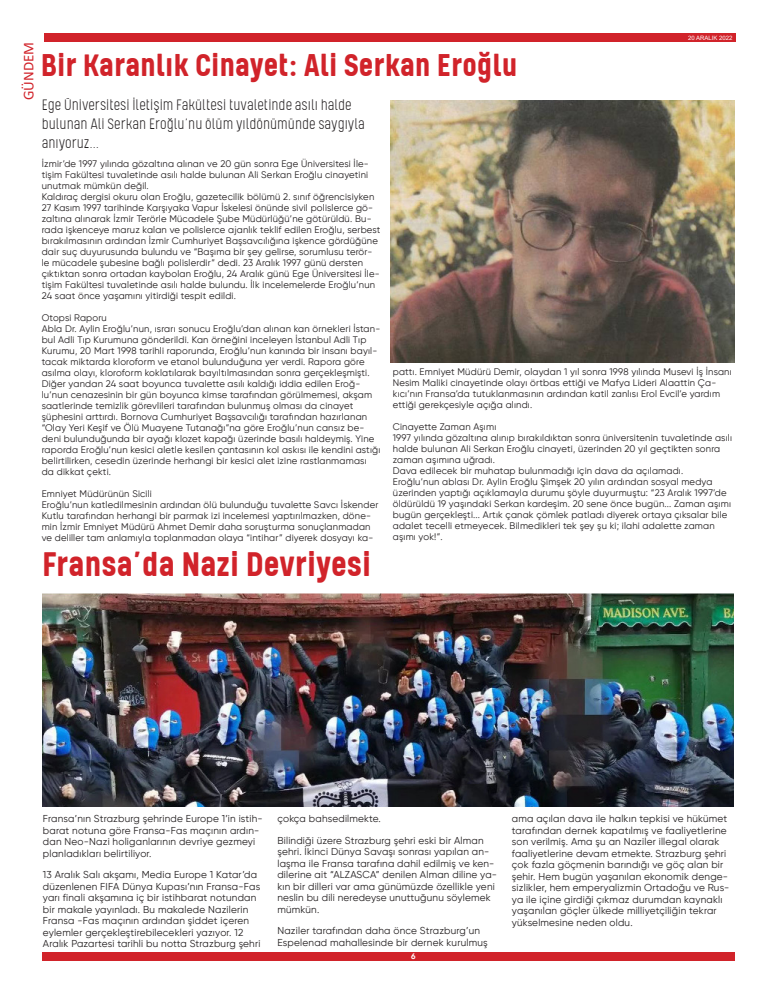
<style>
.page{position:relative;width:777px;height:993px;background:#fff}
.page>*{position:absolute;margin:0;border:0;box-sizing:border-box;transform-origin:0 0}
.t1{font:700 39px "Kelpt A1";color:#d1232a}
.t2{font:700 36px "Kelpt A1";color:#d1232a}
.t3{font:300 16px/19.2px "Kelpt A2";color:#231f20}
.t4{font:15px "Calibri";color:#d1232a}
.t5{font:10px/11.5px "Gilroy";letter-spacing:.02em;color:#231f20}
.t6{font:9.5px/11px "Gilroy";letter-spacing:.02em;color:#231f20}
.t7{font:700 8px "Gilroy";color:#fff}
.t8{font:6px "Arial";color:#fff}
</style>
<div class="page">
<div style="left:44px;top:33px;width:692px;height:9px;background:#d1232a"></div>
<div style="left:42px;top:952px;width:692px;height:8px;background:#d1232a"></div>
<img style="left:43px;top:593px;width:690px;height:213px">
<img style="left:390px;top:100px;width:344px;height:262px">
<h3 class="t4" style="left:18px;top:100px;width:60px;rotate:-90deg">GÜNDEM</h3>
<p class="t2" style="left:41px;top:45px;width:478px">Bir Karanlık Cinayet: Ali Serkan Eroğlu</p>
<p class="t3" style="left:42px;top:94px;width:325px">Ege Üniversitesi İletişim Fakültesi tuvaletinde asılı halde bulunan Ali Serkan Eroğlu’nu ölüm yıldönümünde saygıyla anıyoruz…</p>
<p class="t8" style="left:688px;top:33px;width:46px">20 ARALIK 2022</p>
<p class="t6" style="left:42px;top:158px;width:328px;text-align:justify">İzmir’de 1997 yılında gözaltına alınan ve 20 gün sonra Ege Üniversitesi İle&shy;tişim Fakültesi tuvaletinde asılı halde bulunan Ali Serkan Eroğlu cinayetini unutmak mümkün değil.</p>
<p class="t6" style="left:42px;top:191px;width:340px">Kaldıraç dergisi okuru olan Eroğlu, gazetecilik bölümü 2. sınıf öğrencisiyken 27 Kasım 1997 tarihinde Karşıyaka Vapur İskelesi önünde sivil polislerce gö&shy;zaltına alınarak İzmir Terörle Mücadele Şube Müdürlüğü’ne götürüldü. Bu&shy;rada işkenceye maruz kalan ve polislerce ajanlık teklif edilen Eroğlu, serbest bırakılmasının ardından İzmir Cumhuriyet Başsavcılığına işkence gördüğüne dair suç duyurusunda bulundu ve “Başıma bir şey gelirse, sorumlusu terör&shy;le mücadele şubesine bağlı polislerdir” dedi. 23 Aralık 1997 günü dersten çıktıktan sonra ortadan kaybolan Eroğlu, 24 Aralık günü Ege Üniversitesi İle&shy;tişim Fakültesi tuvaletinde asılı halde bulundu. İlk incelemelerde Eroğlu’nun 24 saat önce yaşamını yitirdiği tespit edildi.</p>
<p class="t6" style="left:42px;top:312px;width:67px">Otopsi Raporu</p>
<p class="t6" style="left:42px;top:323px;width:340px">Abla Dr. Aylin Eroğlu’nun, ısrarı sonucu Eroğlu’dan alınan kan örnekleri İstan&shy;bul Adli Tıp Kurumuna gönderildi. Kan örneğini inceleyen İstanbul Adli Tıp Kurumu, 20 Mart 1998 tarihli raporunda, Eroğlu’nun kanında bir insanı bayıl&shy;tacak miktarda kloroform ve etanol bulunduğuna yer verdi. Rapora göre asılma olayı, kloroform koklatılarak bayıltılmasından sonra gerçekleşmişti.</p>
<p class="t6" style="left:42px;top:378px;width:340px">Diğer yandan 24 saat boyunca tuvalette asılı kaldığı iddia edilen Eroğ&shy;lu’nun cenazesinin bir gün boyunca kimse tarafından görülmemesi, akşam saatlerinde temizlik görevlileri tarafından bulunmuş olması da cinayet şüphesini arttırdı. Bornova Cumhuriyet Başsavcılığı tarafından hazırlanan “Olay Yeri Keşif ve Ölü Muayene Tutanağı”na göre Eroğlu’nun cansız be&shy;deni bulunduğunda bir ayağı klozet kapağı üzerinde basılı haldeymiş. Yine raporda Eroğlu’nun kesici aletle kesilen çantasının kol askısı ile kendini astığı belirtilirken, cesedin üzerinde herhangi bir kesici alet izine rastlanmaması da dikkat çekti.</p>
<p class="t6" style="left:42px;top:488px;width:112px">Emniyet Müdürünün Sicili</p>
<p class="t6" style="left:42px;top:499px;width:338px">Eroğlu’nun katledilmesinin ardından ölü bulunduğu tuvalette Savcı İskender Kutlu tarafından herhangi bir parmak izi incelemesi yaptırılmazken, döne&shy;min İzmir Emniyet Müdürü Ahmet Demir daha soruşturma sonuçlanmadan ve deliller tam anlamıyla toplanmadan olaya “intihar” diyerek dosyayı ka-</p>
<p class="t1" style="left:42px;top:541px;width:330px">Fransa’da Nazi Devriyesi</p>
<p class="t6" style="left:393px;top:365px;width:340px">pattı. Emniyet Müdürü Demir, olaydan 1 yıl sonra 1998 yılında Musevi İş İnsanı Nesim Maliki cinayetinde olayı örtbas ettiği ve Mafya Lideri Alaattin Ça&shy;kıcı’nın Fransa’da tutuklanmasının ardından katil zanlısı Erol Evcil’e yardım ettiği gerekçesiyle açığa alındı.</p>
<p class="t6" style="left:393px;top:420px;width:105px">Cinayette Zaman Aşımı</p>
<p class="t6" style="left:393px;top:431px;width:340px">1997 yılında gözaltına alınıp bırakıldıktan sonra üniversitenin tuvaletinde asılı halde bulunan Ali Serkan Eroğlu cinayeti, üzerinden 20 yıl geçtikten sonra zaman aşımına uğradı.</p>
<p class="t6" style="left:393px;top:464px;width:292px">Dava edilecek bir muhatap bulunmadığı için dava da açılamadı.</p>
<p class="t6" style="left:393px;top:475px;width:340px">Eroğlu’nun ablası Dr. Aylin Eroğlu Şimşek 20 yılın ardından sosyal medya üzerinden yaptığı açıklamayla durumu şöyle duyurmuştu: “23 Aralık 1997’de öldürüldü 19 yaşındaki Serkan kardeşim. 20 sene önce bugün... Zaman aşımı bugün gerçekleşti... Artık çanak çömlek patladı diyerek ortaya çıksalar bile adalet tecelli etmeyecek. Bilmedikleri tek şey şu ki; ilahi adalette zaman aşımı yok!”.</p>
<p class="t5" style="left:43px;top:812px;width:221px">Fransa’nın Strazburg şehrinde Europe 1’in istih&shy;barat notuna göre Fransa-Fas maçının ardın&shy;dan Neo-Nazi holiganlarının devriye gezmeyi planladıkları belirtiliyor.</p>
<p class="t5" style="left:43px;top:868px;width:219px">13 Aralık Salı akşamı, Media Europe 1 Katar’da düzenlenen FIFA Dünya Kupası’nın Fransa-Fas yarı finali akşamına iç bir istihbarat notundan bir makale yayınladı. Bu makalede Nazilerin Fransa -Fas maçının ardından şiddet içeren eylemler gerçekleştirebilecekleri yazıyor. 12<br>Aralık Pazartesi tarihli bu notta Strazburg şehri</p>
<p class="t5" style="left:277px;top:812px;width:105px">çokça bahsedilmekte.</p>
<p class="t5" style="left:277px;top:833px;width:221px">Bilindiği üzere Strazburg şehri eski bir Alman şehri. İkinci Dünya Savaşı sonrası yapılan an&shy;laşma ile Fransa tarafına dahil edilmiş ve ken&shy;dilerine ait “ALZASCA” denilen Alman diline ya&shy;kın bir dilleri var ama günümüzde özellikle yeni neslin bu dili neredeyse unuttuğunu söylemek mümkün.</p>
<p class="t5" style="left:277px;top:924px;width:212px">Naziler tarafından daha önce Strazburg’un<br>Espelenad mahallesinde bir dernek kurulmuş</p>
<p class="t7" style="left:411px;top:950px;width:6px">6</p>
<p class="t5" style="left:512px;top:812px;width:219px">ama açılan dava ile halkın tepkisi ve hükümet tarafından dernek kapatılmış ve faaliyetlerine son verilmiş. Ama şu an Naziler illegal olarak faaliyetlerine devam etmekte. Strazburg şehri çok fazla göçmenin barındığı ve göç alan bir şehir. Hem bugün yaşanılan ekonomik denge&shy;sizlikler, hem emperyalizmin Ortadoğu ve Rus&shy;ya ile içine girdiği çıkmaz durumdan kaynaklı yaşanılan göçler ülkede milliyetçiliğin tekrar yükselmesine neden oldu.</p>
</div>
